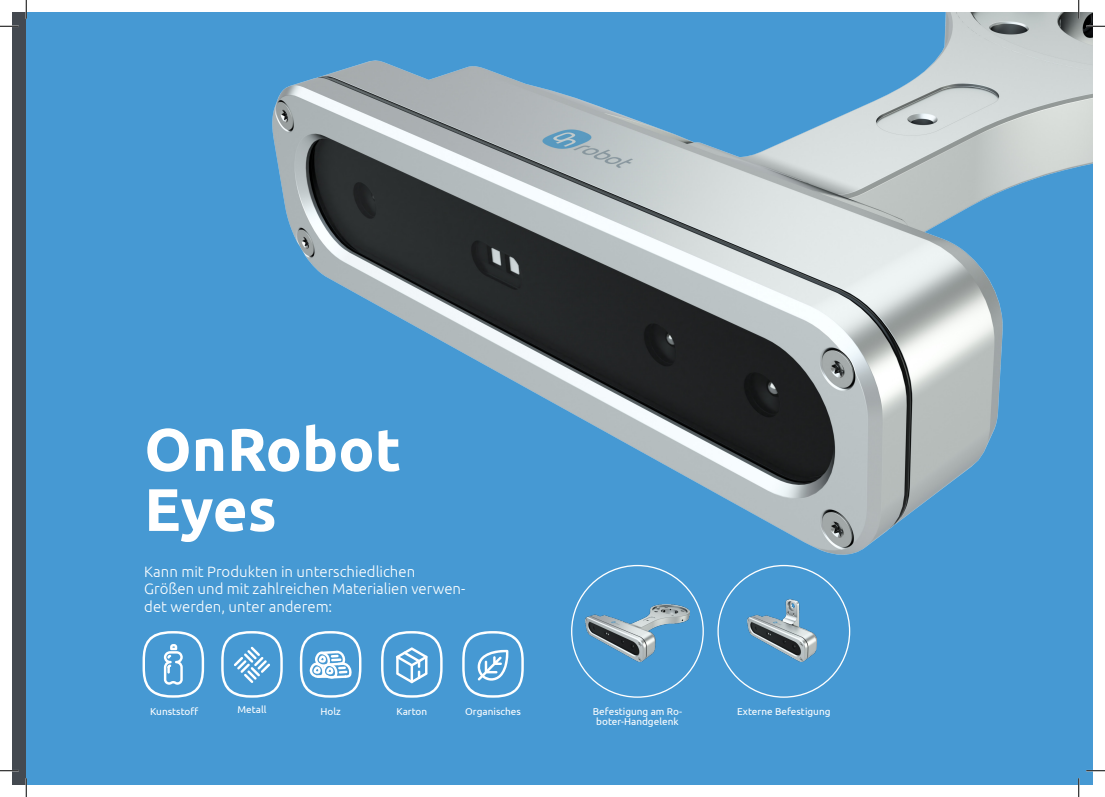
<style>
.page{position:relative;width:1105px;height:797px;background:#fff}
.page>*{position:absolute;margin:0;border:0;box-sizing:border-box;transform-origin:0 0}
.t1{font:700 60px "Ubuntu";color:#fff}
.t2{font:300 15px/17.5px "Ubuntu";color:#fff}
.t3{font:10px/10px "Ubuntu";color:#fff;text-align:center}
</style>
<div class="page">
<div style="left:12px;top:12px;width:14px;height:773px;background:#444950"></div>
<div style="left:26px;top:12px;width:1067px;height:773px;background:#4699d3"></div>
<svg style="left:221px;top:631px;width:62px;height:66px"></svg>
<svg style="left:300px;top:631px;width:61px;height:66px"></svg>
<svg style="left:381px;top:631px;width:62px;height:66px"></svg>
<svg style="left:462px;top:631px;width:62px;height:66px"></svg>
<svg style="left:143px;top:631px;width:61px;height:66px"></svg>
<img style="left:272px;top:12px;width:821px;height:542px">
<img style="left:586px;top:604px;width:103px;height:57px">
<img style="left:747px;top:599px;width:69px;height:62px">
<svg style="left:0;top:25px;width:19px;height:2px"></svg>
<svg style="left:1086px;top:25px;width:19px;height:2px"></svg>
<svg style="left:0;top:770px;width:19px;height:1px"></svg>
<svg style="left:1086px;top:770px;width:19px;height:1px"></svg>
<svg style="left:25px;top:0;width:2px;height:19px"></svg>
<svg style="left:25px;top:778px;width:2px;height:19px"></svg>
<svg style="left:1078px;top:0;width:1px;height:19px"></svg>
<svg style="left:1078px;top:778px;width:1px;height:19px"></svg>
<p class="t1" style="left:144px;top:413px;width:258px">OnRobot</p>
<p class="t1" style="left:144px;top:473px;width:134px">Eyes</p>
<p class="t2" style="left:144px;top:562px;width:272px">Kann mit Produkten in unterschiedlichen</p>
<p class="t2" style="left:144px;top:580px;width:323px">Größen und mit zahlreichen Materialien verwen&shy;det werden, unter anderem:</p>
<p class="t3" style="left:237px;top:704px;width:31px">Metall</p>
<p class="t3" style="left:320px;top:705px;width:22px">Holz</p>
<p class="t3" style="left:396px;top:705px;width:32px">Karton</p>
<p class="t3" style="left:465px;top:705px;width:57px">Organisches</p>
<p class="t3" style="left:593px;top:705px;width:91px">Befestigung am Ro&shy;boter-Handgelenk</p>
<p class="t3" style="left:150px;top:705px;width:50px">Kunststoff</p>
<p class="t3" style="left:737px;top:705px;width:95px">Externe Befestigung</p>
</div>
